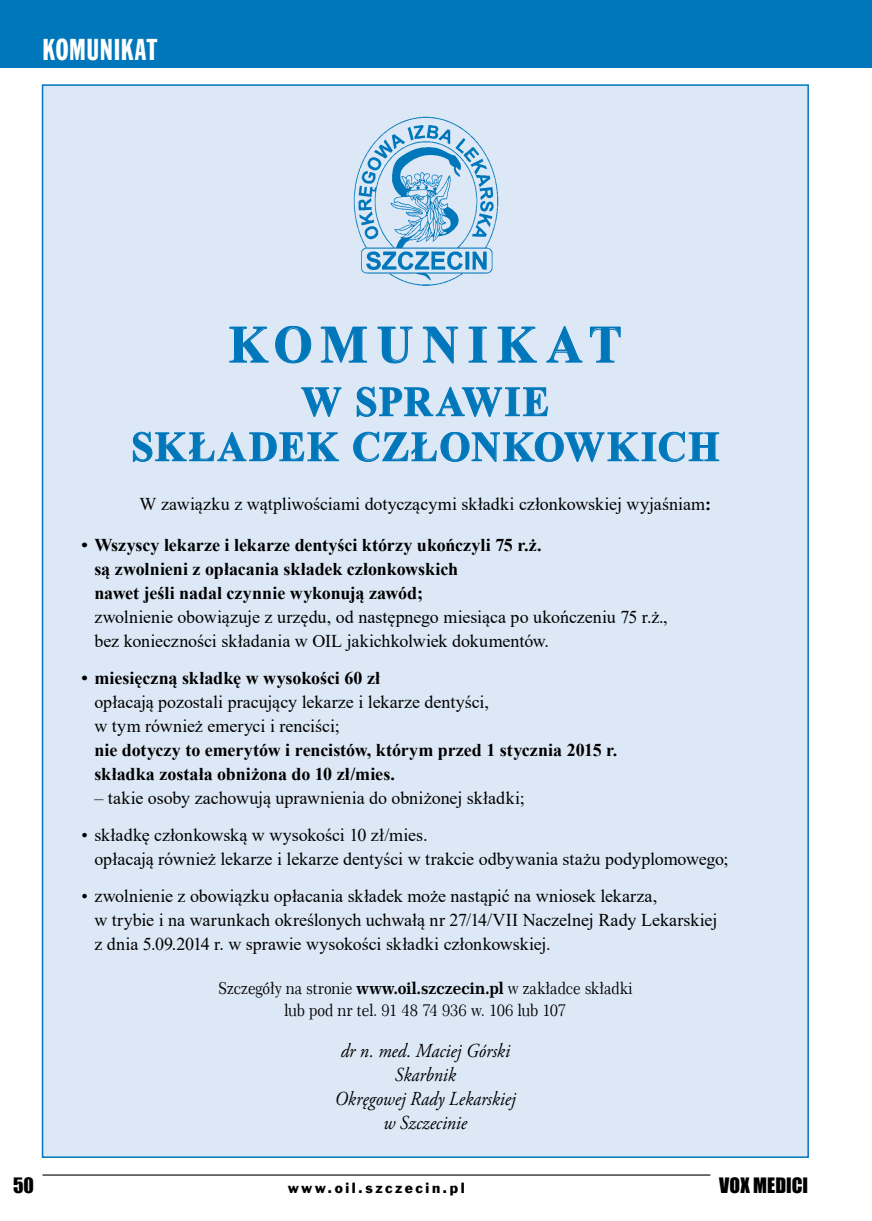
<style>
.page{position:relative;width:872px;height:1221px;background:#fff}
.page>*{position:absolute;margin:0;border:0;box-sizing:border-box;transform-origin:0 0}
.t1{font:700 52.5px "Times New Roman";letter-spacing:.19em;color:#0077ba;scale:.95 1}
.t2{font:700 42px/45px "Times New Roman";letter-spacing:.04em;color:#0077ba;text-align:center;scale:.95 1}
.t3{font:30px "Frank Goth X Cn EU";letter-spacing:.02em;color:#fff}
.t4{font:italic 19.8px/24px "Adobe Garamond Pro";color:#000;text-align:center;scale:.91 1}
.t5{font:19.5px "Impact";color:#000}
.t6{font:18px/24px "Times New Roman";letter-spacing:-.005em;color:#000}
.t7{font:700 18px/24px "Times New Roman";letter-spacing:-.005em;color:#000}
.t8{font:16.5px/22.5px "Century 751 No 2 EU";color:#000;text-align:center;scale:.91 1}
.t9{font:13.5px "Frank Goth EU";letter-spacing:.185em;color:#000}
.s1{font-weight:700}
</style>
<div class="page">
<div style="left:0;top:0;width:872px;height:68px;background:#0077ba"></div>
<hr style="left:43px;top:1174px;width:667px;height:1px;background:#000">
<div style="left:43px;top:85px;width:765px;height:1072px;background:#dce8f6"></div>
<svg style="left:229px;top:327px;width:40px;height:36px"></svg>
<svg style="left:275px;top:326px;width:36px;height:37px"></svg>
<svg style="left:321px;top:326px;width:46px;height:37px"></svg>
<svg style="left:377px;top:327px;width:36px;height:36px"></svg>
<svg style="left:423px;top:327px;width:35px;height:36px"></svg>
<svg style="left:468px;top:327px;width:19px;height:36px"></svg>
<svg style="left:497px;top:327px;width:40px;height:36px"></svg>
<svg style="left:546px;top:326px;width:36px;height:37px"></svg>
<svg style="left:590px;top:327px;width:31px;height:36px"></svg>
<svg style="left:301px;top:387px;width:40px;height:30px"></svg>
<svg style="left:357px;top:386px;width:191px;height:31px"></svg>
<svg style="left:133px;top:431px;width:206px;height:31px"></svg>
<svg style="left:353px;top:431px;width:366px;height:31px"></svg>
<img style="left:353px;top:116px;width:146px;height:170px">
<h3 class="t3" style="left:43px;top:31px;width:116px">KOMUNIKAT</h3>
<h1 class="t1" style="left:229px;top:307px;width:415px">KOMUNIKAT</h1>
<h2 class="t2" style="left:131px;top:378px;width:620px">W SPRAWIE<br>SKŁADEK CZŁONKOWKICH</h2>
<p class="t6" style="left:140px;top:491px;width:573px">W zawiązku z wątpliwościami dotyczącymi składki członkowskiej wyjaśniam<span class="s1">:</span></p>
<p class="t7" style="left:94px;top:532px;width:449px;text-indent:-13px">• Wszyscy lekarze i lekarze dentyści którzy ukończyli 75 r.ż. są zwolnieni z opłacania składek członkowskich<br>nawet jeśli nadal czynnie wykonują zawód;</p>
<p class="t6" style="left:94px;top:604px;width:575px">zwolnienie obowiązuje z urzędu, od następnego miesiąca po ukończeniu 75 r.ż., bez konieczności składania w OIL jakichkolwiek dokumentów.</p>
<p class="t7" style="left:82px;top:665px;width:300px">• miesięczną składkę w wysokości 60 zł</p>
<p class="t6" style="left:94px;top:689px;width:396px">opłacają pozostali pracujący lekarze i lekarze dentyści, w tym również emeryci i renciści;</p>
<p class="t7" style="left:94px;top:737px;width:524px">nie dotyczy to emerytów i rencistów, którym przed 1 stycznia 2015 r. składka została obniżona do 10 zł/mies.</p>
<p class="t6" style="left:94px;top:785px;width:432px">– takie osoby zachowują uprawnienia do obniżonej składki;</p>
<p class="t6" style="left:94px;top:822px;width:635px;text-indent:-13px">• składkę członkowską w wysokości 10 zł/mies.<br>opłacają również lekarze i lekarze dentyści w trakcie odbywania stażu podyplomowego;</p>
<p class="t6" style="left:94px;top:883px;width:624px;text-indent:-13px">• zwolnienie z obowiązku opłacania składek może nastąpić na wniosek lekarza,<br>w trybie i na warunkach określonych uchwałą nr 27/14/VII Naczelnej Rady Lekarskiej z dnia 5.09.2014 r. w sprawie wysokości składki członkowskiej.</p>
<p class="t8" style="left:218px;top:976px;width:457px">Szczegóły na stronie <span class="s1">www.oil.szczecin.pl</span> w zakładce składki lub pod nr tel. 91 48 74 936 w. 106 lub 107</p>
<p class="t4" style="left:335px;top:1039px;width:200px">dr n. med. Maciej Górski<br>Skarbnik<br>Okręgowej Rady Lekarskiej w Szczecinie</p>
<p class="t5" style="left:13px;top:1169px;width:22px">50</p>
<p class="t9" style="left:288px;top:1179px;width:178px">www.oil.szczecin.pl</p>
<p class="t5" style="left:719px;top:1169px;width:90px">VOX MEDICI</p>
</div>
